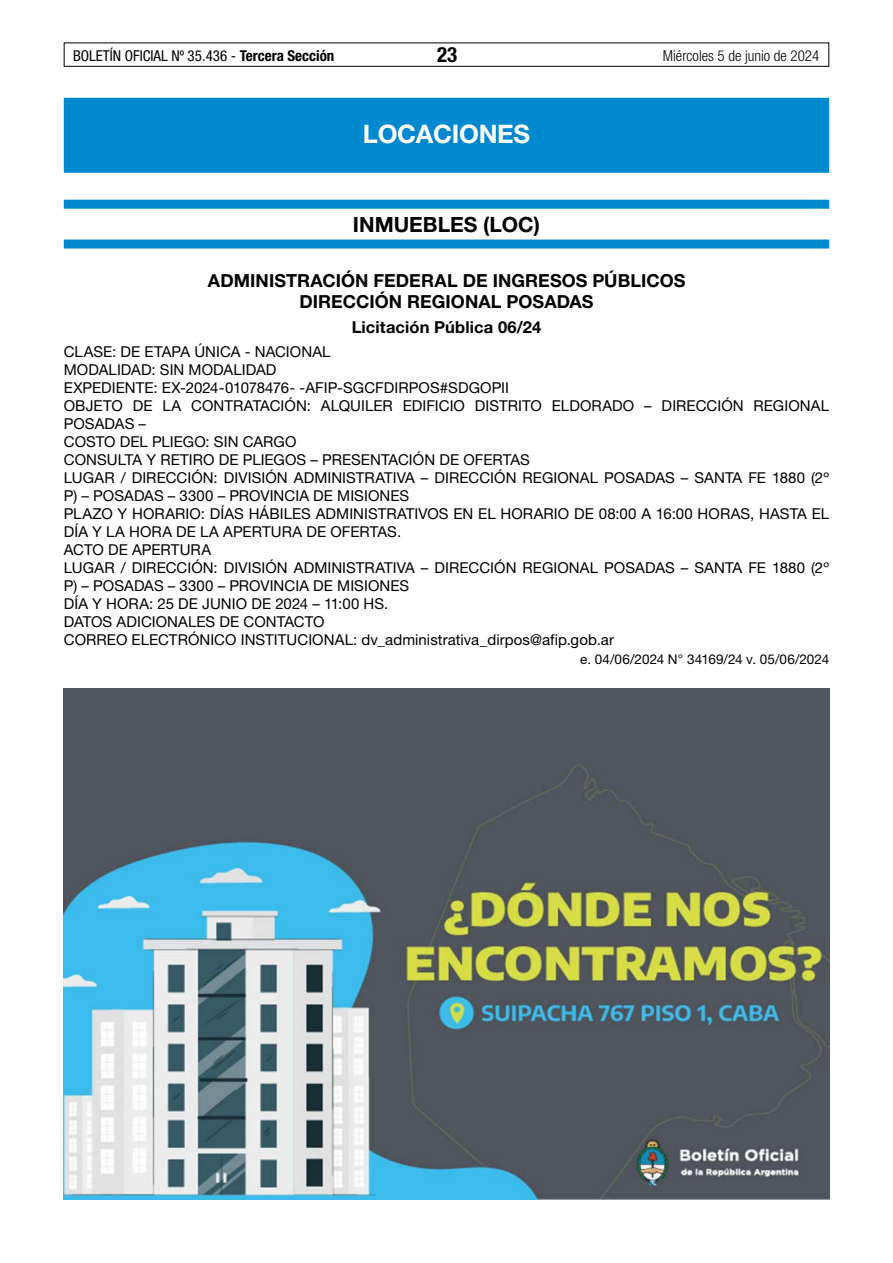
<style>
.page{position:relative;width:893px;height:1263px;background:#fff}
.page>*{position:absolute;margin:0;border:0;box-sizing:border-box;transform-origin:0 0}
.t1{font:700 25.5px "Helvetica Neue LT Std";letter-spacing:-.01em;color:#fff}
.t2{font:700 21px "Helvetica Neue LT Std";color:#000}
.t3{font:700 condensed 21px "Helvetica Neue LT Std";color:#000}
.t4{font:700 18px/21px "Helvetica Neue LT Std";letter-spacing:.005em;color:#000}
.t5{font:700 16.5px "Helvetica Neue LT Std";letter-spacing:.01em;color:#000}
.t6{font:15px/18px "Helvetica Neue LT Std";letter-spacing:.005em;color:#000}
.t7{font:condensed 15px "Helvetica Neue LT Std";color:#000}
.t8{font:300 condensed 15px "Helvetica Neue LT Std";color:#000}
.t9{font:13.5px "Helvetica Neue LT Std";letter-spacing:.01em;color:#000}
.s1{font-weight:700}
.s2{color:#fff}
</style>
<div class="page">
<div style="left:64px;top:43px;width:765px;height:24px;border:1px solid #000"></div>
<div style="left:64px;top:98px;width:765px;height:75px;background:#0089cf"></div>
<div style="left:64px;top:200px;width:765px;height:9px;background:#0089cf"></div>
<div style="left:64px;top:240px;width:765px;height:9px;background:#0089cf"></div>
<img style="left:64px;top:689px;width:765px;height:510px">
<p class="t7" style="left:73px;top:47px;width:263px">BOLETÍN OFICIAL Nº 35.436 - <span class="s1">Tercera Sección</span></p>
<h2 class="t3" style="left:437px;top:42px;width:22px">23</h2>
<p class="t8" style="left:663px;top:47px;width:158px">Miércoles 5 de junio de 2024</p>
<h1 class="t1" style="left:363px;top:118px;width:169px">LOCACIONES</h1>
<h2 class="t2" style="left:353px;top:212px;width:189px">INMUEBLES (LOC)</h2>
<p class="t4" style="left:299px;top:270px;width:400px;text-indent:-91px">ADMINISTRACIÓN FEDERAL DE INGRESOS PÚBLICOS <span class="s2">-<br></span>DIRECCIÓN REGIONAL POSADAS</p>
<p class="t5" style="left:352px;top:316px;width:191px">Licitación Pública 06/24</p>
<p class="t6" style="left:64px;top:342px;width:767px">CLASE: DE ETAPA ÚNICA - NACIONAL<br>MODALIDAD: SIN MODALIDAD<br>EXPEDIENTE: EX-2024-01078476- -AFIP-SGCFDIRPOS#SDGOPII<br>OBJETO DE LA CONTRATACIÓN: ALQUILER EDIFICIO DISTRITO ELDORADO – DIRECCIÓN REGIONAL POSADAS –<br>COSTO DEL PLIEGO: SIN CARGO<br>CONSULTA Y RETIRO DE PLIEGOS – PRESENTACIÓN DE OFERTAS<br>LUGAR / DIRECCIÓN: DIVISIÓN ADMINISTRATIVA – DIRECCIÓN REGIONAL POSADAS – SANTA FE 1880 (2º P) – POSADAS – 3300 – PROVINCIA DE MISIONES<br>PLAZO Y HORARIO: DÍAS HÁBILES ADMINISTRATIVOS EN EL HORARIO DE 08:00 A 16:00 HORAS, HASTA EL DÍA Y LA HORA DE LA APERTURA DE OFERTAS.<br>ACTO DE APERTURA<br>LUGAR / DIRECCIÓN: DIVISIÓN ADMINISTRATIVA – DIRECCIÓN REGIONAL POSADAS – SANTA FE 1880 (2º P) – POSADAS – 3300 – PROVINCIA DE MISIONES<br>DÍA Y HORA: 25 DE JUNIO DE 2024 – 11:00 HS.<br>DATOS ADICIONALES DE CONTACTO<br>CORREO ELECTRÓNICO INSTITUCIONAL: dv_administrativa_dirpos@afip.gob.ar</p>
<p class="t9" style="left:580px;top:651px;width:250px">e. 04/06/2024 N° 34169/24 v. 05/06/2024</p>
</div>
